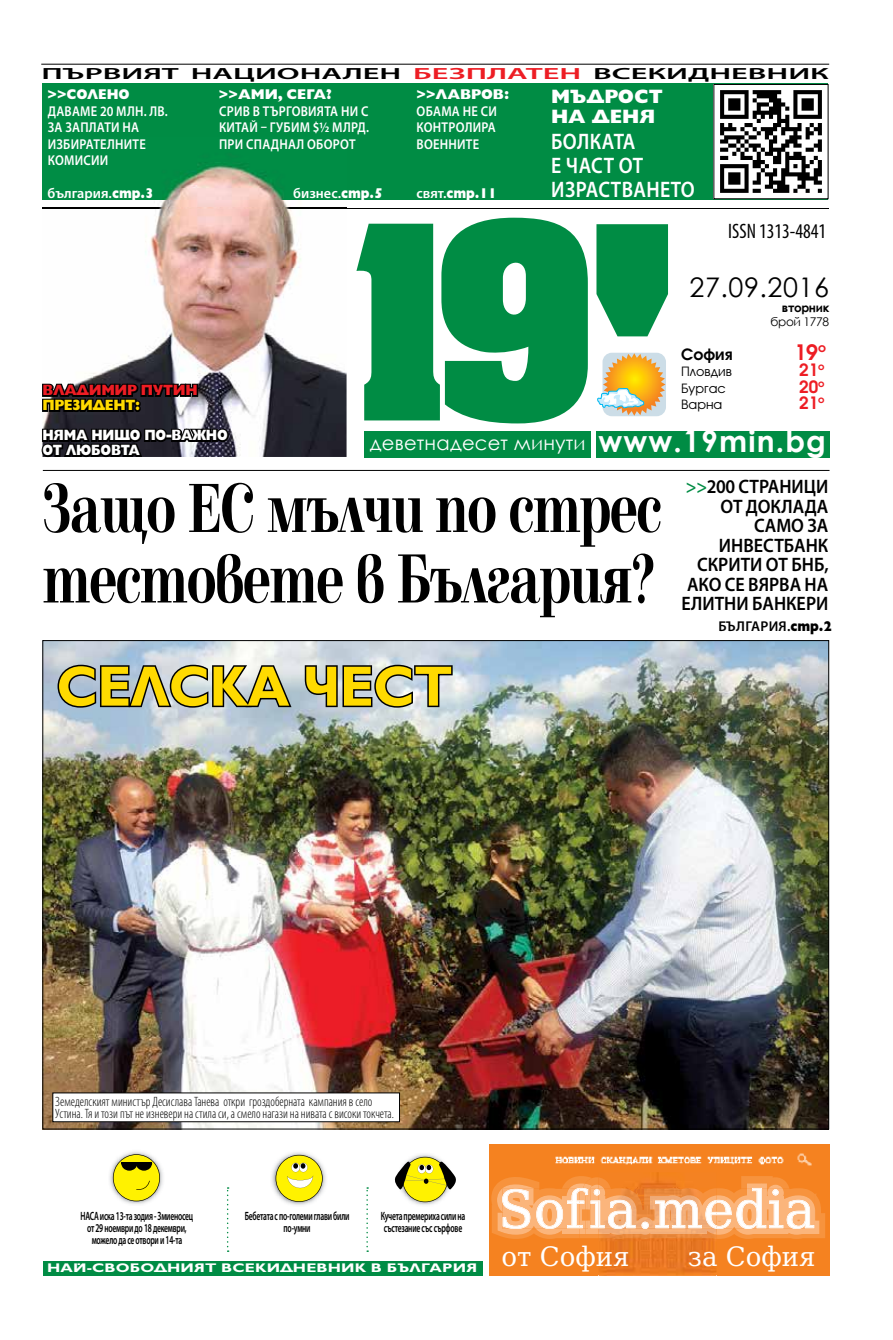
<style>
.page{position:relative;width:893px;height:1340px;background:#fff}
.page>*{position:absolute;margin:0;border:0;box-sizing:border-box;transform-origin:0 0}
.t1{font:700 72px/70.5px "Elfin CYR";letter-spacing:-.025em;color:#000;scale:.74 1}
.t2{font:700 57px "Gilt";letter-spacing:-.01em;color:#ffda00;scale:.94 1}
.t3{font:52.35px "DejaVu Serif";color:#fff}
.t4{font:700 29.85px "Century Gothic";letter-spacing:.04em;color:#fff}
.t5{font:27px "Century Gothic";letter-spacing:.02em;color:#000}
.t6{font:26.85px "DejaVu Serif";color:#fff}
.t7{font:600 22.5px/24px "Myriad Pro";letter-spacing:.02em;color:#fff;scale:.88 1}
.t8{font:700 22.35px "Avanti CYR";color:#ed1d24}
.t9{font:condensed 21px "Myriad Pro";color:#000;scale:.95 1}
.t10{font:600 19.5px/19.5px "Myriad Pro";color:#000;text-align:right;scale:.93 1}
.t11{font:19.5px "Century Gothic";letter-spacing:.01em;color:#fff}
.t12{font:800 19.5px/19.5px "Gilt";color:#fff}
.t13{font:700 17.85px "Avanti CYR";color:#ed1d24}
.t14{font:700 16.35px "Avanti CYR";color:#000}
.t15{font:600 16.2px "Myriad Pro";color:#000;scale:2 1}
.t16{font:800 15px/15px "Gilt";letter-spacing:-.02em;color:#fff;scale:.86 1}
.t17{font:800 15px "Gilt";letter-spacing:-.02em;color:#ed1d24;scale:.93 1}
.t18{font:800 15px "Gilt";letter-spacing:-.02em;color:#ffda00;scale:.93 1}
.t19{font:600 14.25px/16.5px "Myriad Pro";letter-spacing:.02em;color:#fff;text-align:justify;scale:.88 1}
.t20{font:800 14.25px "Gilt";color:#fff}
.t21{font:600 14.25px "Myriad Pro";letter-spacing:.02em;color:#000}
.t22{font:600 14.25px "Myriad Pro";color:#fff}
.t23{font:600 14.25px "Myriad Pro";letter-spacing:.02em;color:#fff}
.t24{font:800 14.25px "Gilt";color:#fff;scale:.89 1}
.t25{font:300 condensed 13.5px/12px "Myriad Pro";color:#000;scale:.95 1}
.t26{font:13.35px "Avanti CYR";color:#000}
.t27{font:700 12.6px "Gilt";letter-spacing:.01em;color:#fff;scale:1.26 1}
.t28{font:600 12px/12px "Myriad Pro";letter-spacing:-.03em;color:#000;text-align:center;scale:.63 1}
.t29{font:12px "Century Gothic";letter-spacing:-.03em;color:#000}
.t30{font:700 12px "Century Gothic";letter-spacing:-.03em;color:#000}
.s1{color:#ed1d24}
.s2{font-family:"Gilt";font-weight:800}
.s3{font-family:"Myriad Pro";font-weight:600}
.s4{color:#008c44}
</style>
<div class="page">
<svg style="left:596px;top:224px;width:72px;height:112px"></svg>
<div style="left:364px;top:431px;width:465px;height:27px;background:#008c44"></div>
<div style="left:591px;top:426px;width:5px;height:34px;background:#fff"></div>
<hr style="left:43px;top:208px;width:786px;height:1px;background:#000">
<svg style="left:356px;top:218px;width:232px;height:205px"></svg>
<hr style="left:43px;top:470px;width:786px;height:1px;background:#000">
<hr style="left:41px;top:64px;width:788px;height:1px;background:#000">
<div style="left:43px;top:83px;width:785px;height:117px;background:#008c44"></div>
<div style="left:714px;top:84px;width:114px;height:115px;background:#fff"></div>
<img style="left:720px;top:90px;width:102px;height:103px">
<svg style="left:602px;top:353px;width:64px;height:63px"></svg>
<img style="left:603px;top:353px;width:62px;height:63px">
<svg style="left:597px;top:388px;width:47px;height:21px"></svg>
<img style="left:43px;top:164px;width:304px;height:293px">
<img style="left:43px;top:208px;width:304px;height:1px">
<svg style="left:42px;top:379px;width:158px;height:36px"></svg>
<div style="left:134px;top:405px;width:7px;height:7px;border:3px solid #000;border-radius:50%"></div>
<div style="left:134px;top:400px;width:7px;height:7px;border:3px solid #000;border-radius:50%"></div>
<svg style="left:41px;top:422px;width:189px;height:36px"></svg>
<img style="left:44px;top:642px;width:783px;height:485px">
<svg style="left:56px;top:663px;width:238px;height:46px"></svg>
<svg style="left:303px;top:663px;width:151px;height:46px"></svg>
<div style="left:53px;top:1092px;width:346px;height:29px;background:#fff"></div>
<img style="left:109px;top:1151px;width:54px;height:53px">
<svg style="left:113px;top:1154px;width:47px;height:47px"></svg>
<hr style="left:121px;top:1162px;width:31px;height:1px;background:#000">
<img style="left:412px;top:1154px;width:25px;height:51px">
<svg style="left:395px;top:1156px;width:61px;height:46px"></svg>
<img style="left:271px;top:1152px;width:55px;height:53px">
<svg style="left:276px;top:1154px;width:47px;height:47px"></svg>
<div style="left:43px;top:1261px;width:440px;height:14px;background:#008c44"></div>
<svg style="left:227px;top:1187px;width:2px;height:64px"></svg>
<svg style="left:366px;top:1187px;width:2px;height:64px"></svg>
<div style="left:489px;top:1144px;width:340px;height:131px;background:#f58220"></div>
<img style="left:555px;top:1153px;width:257px;height:13px">
<img style="left:599px;top:1172px;width:117px;height:104px">
<svg style="left:491px;top:1176px;width:334px;height:62px"></svg>
<h3 class="t15" style="left:42px;top:63px;width:395px">ПЪРВИЯТ НАЦИОНАЛЕН <span class="s1">БЕЗПЛАТЕН</span> ВСЕКИДНЕВНИК</h3>
<p class="t20" style="left:48px;top:86px;width:84px">&gt;&gt;СОЛЕНО</p>
<p class="t19" style="left:48px;top:102px;width:138px;text-align:left">ДАВАМЕ 20 МЛН. ЛВ.<br>ЗА ЗАПЛАТИ НА<br>ИЗБИРАТЕЛНИТЕ<br>КОМИСИИ</p>
<p class="t22" style="left:48px;top:184px;width:108px">българия.<span class="s2">стр.3</span></p>
<p class="t20" style="left:219px;top:86px;width:114px">&gt;&gt;АМИ, СЕГА?</p>
<p class="t19" style="left:219px;top:102px;width:172px">СРИВ В ТЪРГОВИЯТА НИ С КИТАЙ – ГУБИМ $½ МЛРД.<br>ПРИ СПАДНАЛ ОБОРОТ</p>
<p class="t23" style="left:293px;top:184px;width:91px">бизнес.<span class="s2">стр.5</span></p>
<p class="t20" style="left:416px;top:86px;width:94px">&gt;&gt;ЛАВРОВ:</p>
<p class="t19" style="left:417px;top:102px;width:93px">ОБАМА НЕ СИ КОНТРОЛИРА ВОЕННИТЕ</p>
<p class="t24" style="left:416px;top:185px;width:92px"><span class="s3">свят.</span>стр.11</p>
<h3 class="t12" style="left:551px;top:87px;width:113px">МЪДРОСТ<br>НА ДЕНЯ</h3>
<h3 class="t7" style="left:551px;top:129px;width:165px">БОЛКАТА<br>Е ЧАСТ ОТ<br>ИЗРАСТВАНЕТО</h3>
<h3 class="t9" style="left:728px;top:218px;width:104px">ISSN 1313-4841</h3>
<h3 class="t5" style="left:690px;top:268px;width:141px">27.09.2016</h3>
<p class="t30" style="left:782px;top:298px;width:49px">вторник</p>
<p class="t29" style="left:771px;top:313px;width:60px">брой 1778</p>
<h3 class="t14" style="left:681px;top:344px;width:53px">София</h3>
<h3 class="t8" style="left:794px;top:338px;width:33px">19<sup>о</sup></h3>
<p class="t26" style="left:681px;top:364px;width:52px">Пловдив</p>
<h3 class="t13" style="left:799px;top:359px;width:27px">21<sup>о</sup></h3>
<p class="t26" style="left:681px;top:380px;width:46px">Бургас</p>
<h3 class="t13" style="left:799px;top:375px;width:27px">20<sup>о</sup></h3>
<p class="t26" style="left:681px;top:397px;width:43px">Варна</p>
<h3 class="t13" style="left:799px;top:392px;width:27px">21<sup>о</sup></h3>
<p class="t17" style="left:43px;top:382px;width:168px">ВЛАДИМИР ПУТИН</p>
<p class="t18" style="left:43px;top:397px;width:106px">ПРЕЗИДЕНТ:</p>
<p class="t16" style="left:43px;top:428px;width:217px">НЯМА НИЩО ПО-ВАЖНО<br>ОТ ЛЮБОВТА</p>
<h1 class="t1" style="left:42px;top:474px;width:839px">Защо ЕС мълчи по стрес тестовете в България?</h1>
<h3 class="t4" style="left:598px;top:419px;width:229px">www.19min.bg</h3>
<h3 class="t11" style="left:370px;top:429px;width:217px">деветнадесет минути</h3>
<h3 class="t10" style="left:682px;top:476px;width:160px"><span class="s4">&gt;&gt;</span>200 СТРАНИЦИ<br>ОТ ДОКЛАДА<br>САМО ЗА<br>ИНВЕСТБАНК<br>СКРИТИ ОТ БНБ,<br>АКО СЕ ВЯРВА НА<br>ЕЛИТНИ БАНКЕРИ</h3>
<p class="t21" style="left:718px;top:617px;width:115px">БЪЛГАРИЯ.<span class="s2">стр.2</span></p>
<h2 class="t2" style="left:57px;top:654px;width:423px">СЕЛСКА ЧЕСТ</h2>
<p class="t25" style="left:55px;top:1095px;width:358px">Земеделският министър Десислава Танева откри гроздоберната кампания в село<br>Устина. Тя и този път не изневери на стила си, а смело нагази на нивата с високи токчета.</p>
<p class="t28" style="left:81px;top:1209px;width:181px">НАСА иска 13-та зодия - Змиеносец от 29 ноември до 18 декември, можело да се отвори и 14-та</p>
<p class="t28" style="left:245px;top:1209px;width:168px">Бебетата с по-големи глави били по-умни</p>
<p class="t28" style="left:381px;top:1209px;width:136px;text-align:left">Кучета премериха сили на състезание със сърфове</p>
<p class="t27" style="left:47px;top:1260px;width:343px">НАЙ-СВОБОДНИЯТ ВСЕКИДНЕВНИК В БЪЛГАРИЯ</p>
<h3 class="t3" style="left:498px;top:1169px;width:319px">Sof .med a</h3>
<h3 class="t3" style="left:589px;top:1169px;width:49px">ia</h3>
<h3 class="t3" style="left:767px;top:1169px;width:18px">i</h3>
<h3 class="t6" style="left:501px;top:1236px;width:130px">от София</h3>
<h3 class="t6" style="left:688px;top:1236px;width:129px">за София</h3>
</div>
